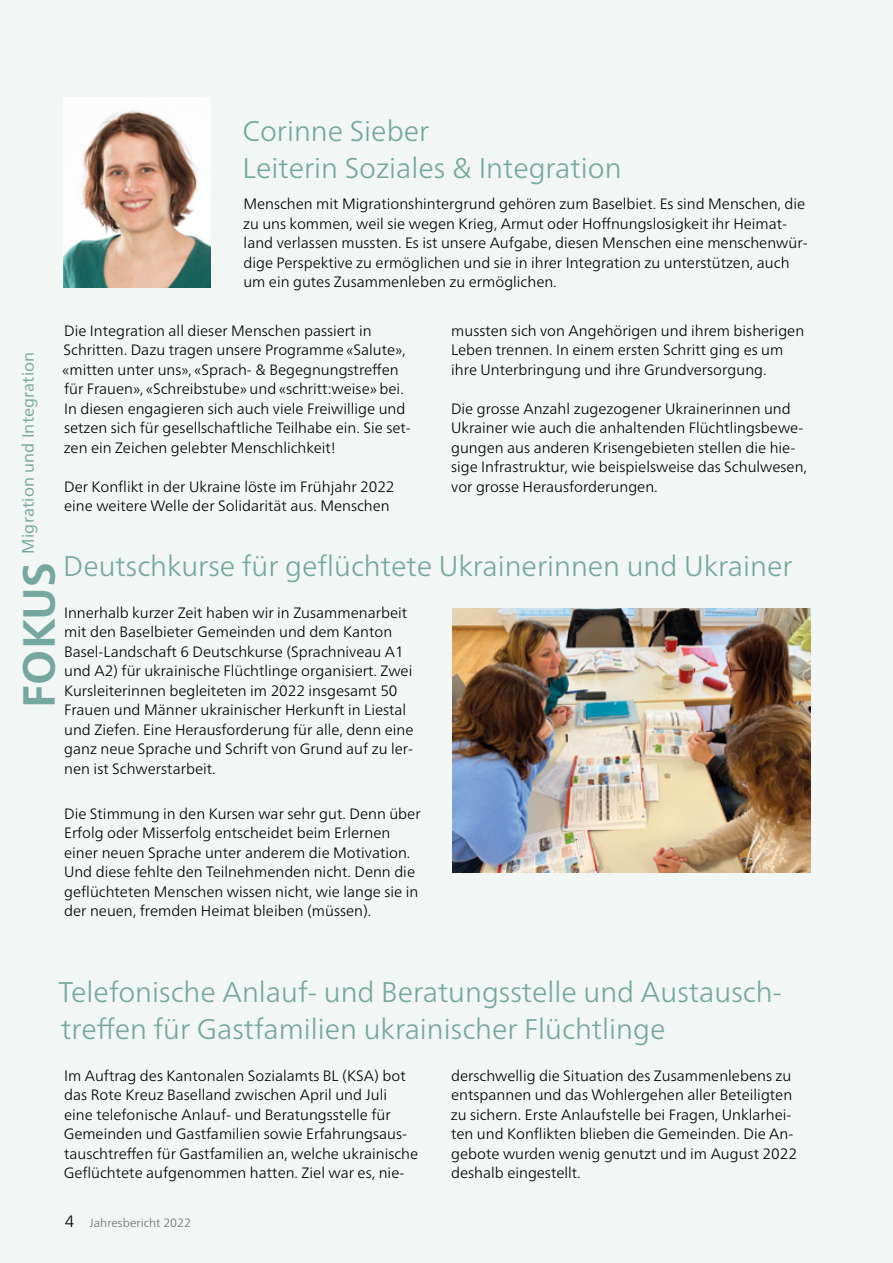
<style>
.page{position:relative;width:893px;height:1263px;background:#f2f6f5}
.page>*{position:absolute;margin:0;border:0;box-sizing:border-box;transform-origin:0 0}
.t1{font:700 45px "Frutiger Neue LTW1 G";color:#75a79e}
.t2{font:300 28.5px/37.5px "Frutiger Neue LTW1 G";color:#75a79e}
.t3{font:16.5px "Frutiger Neue LTW1 G";letter-spacing:.01em;color:#75a79e}
.t4{font:300 15px/19.5px "Frutiger Neue LTW1 G";color:#000}
.t5{font:300 12px "Frutiger Neue LTW1 G";color:#706f6f}
.s1{font-size:16.5px;color:#000}
</style>
<div class="page">
<img style="left:453px;top:609px;width:357px;height:264px">
<img style="left:64px;top:103px;width:147px;height:184px">
<h2 class="t2" style="left:243px;top:112px;width:381px">Corinne Sieber<br>Leiterin Soziales &amp; Integration</h2>
<p class="t3" style="left:18px;top:554px;width:204px;rotate:-90deg">Migration und Integration</p>
<p class="t4" style="left:243px;top:194px;width:566px">Menschen mit Migrationshintergrund gehören zum Baselbiet. Es sind Menschen, die zu uns kommen, weil sie wegen Krieg, Armut oder Hoffnungslosigkeit ihr Heimat&shy;land verlassen mussten. Es ist unsere Aufgabe, diesen Menschen eine menschenwür&shy;dige Perspektive zu ermöglichen und sie in ihrer Integration zu unterstützen, auch um ein gutes Zusammenleben zu ermöglichen.</p>
<p class="t4" style="left:62px;top:321px;width:350px">Die Integration all dieser Menschen passiert in Schritten. Dazu tragen unsere Programme «Salute», «mitten unter uns», «Sprach- &amp; Begegnungstreffen für Frauen», «Schreibstube» und «schritt:weise» bei.<br>In diesen engagieren sich auch viele Freiwillige und setzen sich für gesellschaftliche Teilhabe ein. Sie set&shy;zen ein Zeichen gelebter Menschlichkeit!</p>
<p class="t4" style="left:64px;top:477px;width:332px">Der Konflikt in der Ukraine löste im Frühjahr 2022 eine weitere Welle der Solidarität aus. Menschen</p>
<p class="t4" style="left:451px;top:321px;width:355px">mussten sich von Angehörigen und ihrem bisherigen<br>Leben trennen. In einem ersten Schritt ging es um ihre Unterbringung und ihre Grundversorgung.</p>
<p class="t4" style="left:451px;top:399px;width:358px">Die grosse Anzahl zugezogener Ukrainerinnen und Ukrainer wie auch die anhaltenden Flüchtlingsbewe&shy;gungen aus anderen Krisengebieten stellen die hie&shy;sige Infrastruktur, wie beispielsweise das Schulwesen, vor grosse Herausforderungen.</p>
<h1 class="t1" style="left:12px;top:708px;width:147px;rotate:-90deg">FOKUS</h1>
<h2 class="t2" style="left:63px;top:547px;width:731px">Deutschkurse für geflüchtete Ukrainerinnen und Ukrainer</h2>
<p class="t4" style="left:64px;top:603px;width:351px">Innerhalb kurzer Zeit haben wir in Zusammenarbeit mit den Baselbieter Gemeinden und dem Kanton Basel-Landschaft 6 Deutschkurse (Sprachniveau A1 und A2) für ukrainische Flüchtlinge organisiert. Zwei Kursleiterinnen begleiteten im 2022 insgesamt 50<br>Frauen und Männer ukrainischer Herkunft in Liestal und Ziefen. Eine Herausforderung für alle, denn eine ganz neue Sprache und Schrift von Grund auf zu ler&shy;nen ist Schwerstarbeit.</p>
<p class="t4" style="left:64px;top:804px;width:358px">Die Stimmung in den Kursen war sehr gut. Denn über Erfolg oder Misserfolg entscheidet beim Erlernen einer neuen Sprache unter anderem die Motivation.<br>Und diese fehlte den Teilnehmenden nicht. Denn die geflüchteten Menschen wissen nicht, wie lange sie in der neuen, fremden Heimat bleiben (müssen).</p>
<h2 class="t2" style="left:59px;top:973px;width:725px">Telefonische Anlauf- und Beratungsstelle und Austausch&shy;treffen für Gastfamilien ukrainischer Flüchtlinge</h2>
<p class="t4" style="left:64px;top:1065px;width:356px">Im Auftrag des Kantonalen Sozialamts BL (KSA) bot das Rote Kreuz Baselland zwischen April und Juli eine telefonische Anlauf- und Beratungsstelle für Gemeinden und Gastfamilien sowie Erfahrungsaus&shy;tauschtreffen für Gastfamilien an, welche ukrainische Geflüchtete aufgenommen hatten. Ziel war es, nie-</p>
<p class="t4" style="left:451px;top:1065px;width:348px">derschwellig die Situation des Zusammenlebens zu entspannen und das Wohlergehen aller Beteiligten zu sichern. Erste Anlaufstelle bei Fragen, Unklarhei&shy;ten und Konflikten blieben die Gemeinden. Die An&shy;gebote wurden wenig genutzt und im August 2022 deshalb eingestellt.</p>
<p class="t5" style="left:65px;top:1215px;width:128px"><span class="s1">4</span> Jahresbericht 2022</p>
</div>
